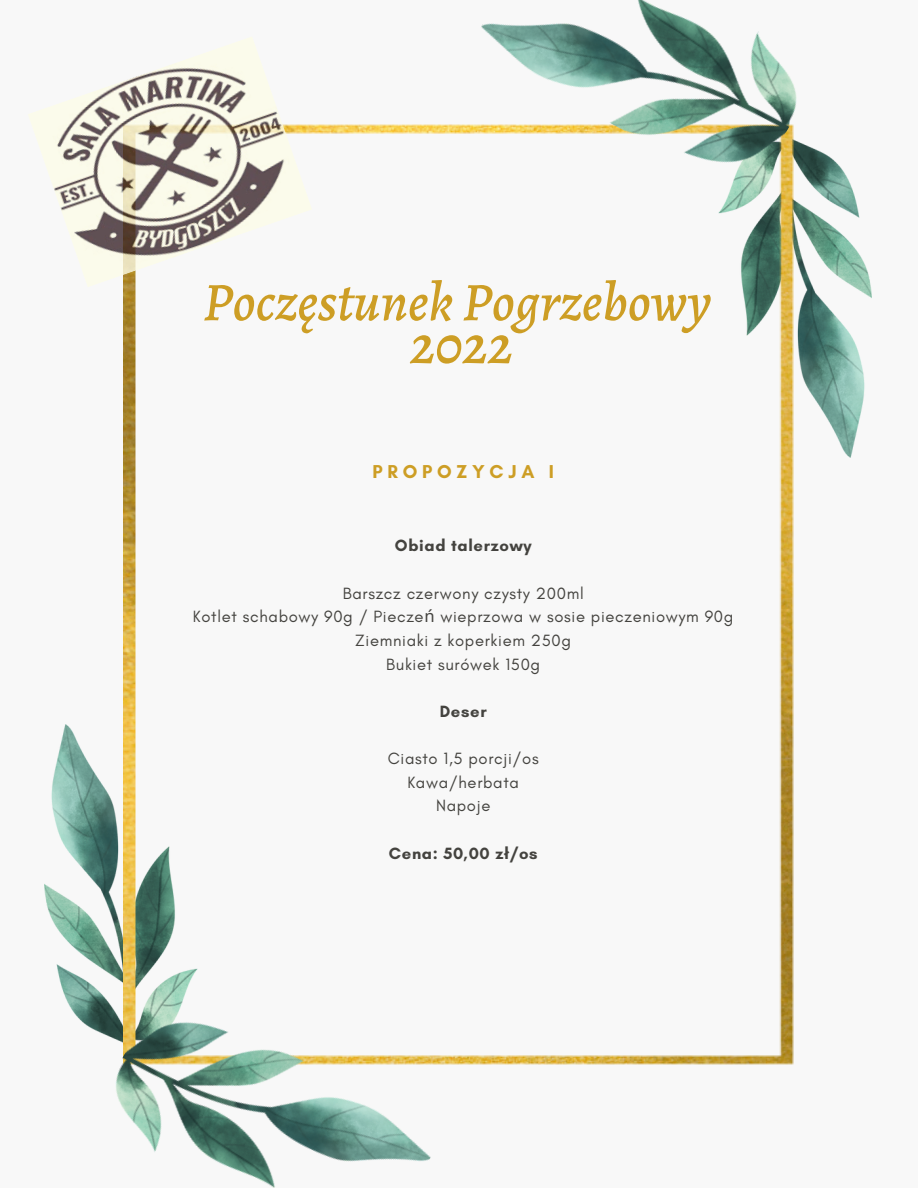
<style>
.page{position:relative;width:918px;height:1188px;background:#f8f8f8}
.page>*{position:absolute;margin:0;border:0;box-sizing:border-box;transform-origin:0 0}
.t1{font:italic 500 54.75px/42.8px "Alegreya";color:#cd9e25;text-align:center}
.t2{font:700 19.05px "Glacial Indifference";letter-spacing:.25em;color:#cd9e25}
.t3{font:16.65px/23.7px "Glacial Indifference";letter-spacing:.04em;color:#44433f;text-align:center}
.t4{font:700 16.65px "Glacial Indifference";letter-spacing:.04em;color:#44433f}
.s1{font-family:"Noto Sans"}
</style>
<div class="page">
<img style="left:44px;top:724px;width:79px;height:304px">
<img style="left:795px;top:153px;width:77px;height:304px">
<img style="left:123px;top:124px;width:672px;height:941px">
<img style="left:471px;top:0;width:352px;height:201px">
<img style="left:90px;top:982px;width:351px;height:206px">
<img style="left:28px;top:37px;width:284px;height:250px">
<h1 class="t1" style="left:203px;top:280px;width:510px">Poczęstunek Pogrzebowy<br>2022</h1>
<p class="t2" style="left:373px;top:460px;width:183px">PROPOZYCJA I</p>
<p class="t4" style="left:395px;top:536px;width:138px">Obiad talerzowy</p>
<p class="t3" style="left:193px;top:581px;width:542px">Barszcz czerwony czysty 200ml<br>Kotlet schabowy 90g / Piecze<span class="s1">ń</span> wieprzowa w sosie pieczeniowym 90g Ziemniaki z koperkiem 250g<br>Bukiet surówek 150g</p>
<p class="t4" style="left:440px;top:701px;width:48px">Deser</p>
<p class="t3" style="left:388px;top:746px;width:152px">Ciasto 1,5 porcji/os<br>Kawa/herbata<br>Napoje</p>
<p class="t4" style="left:389px;top:843px;width:150px">Cena: 50,00 z<span class="s1">ł</span>/os</p>
</div>
